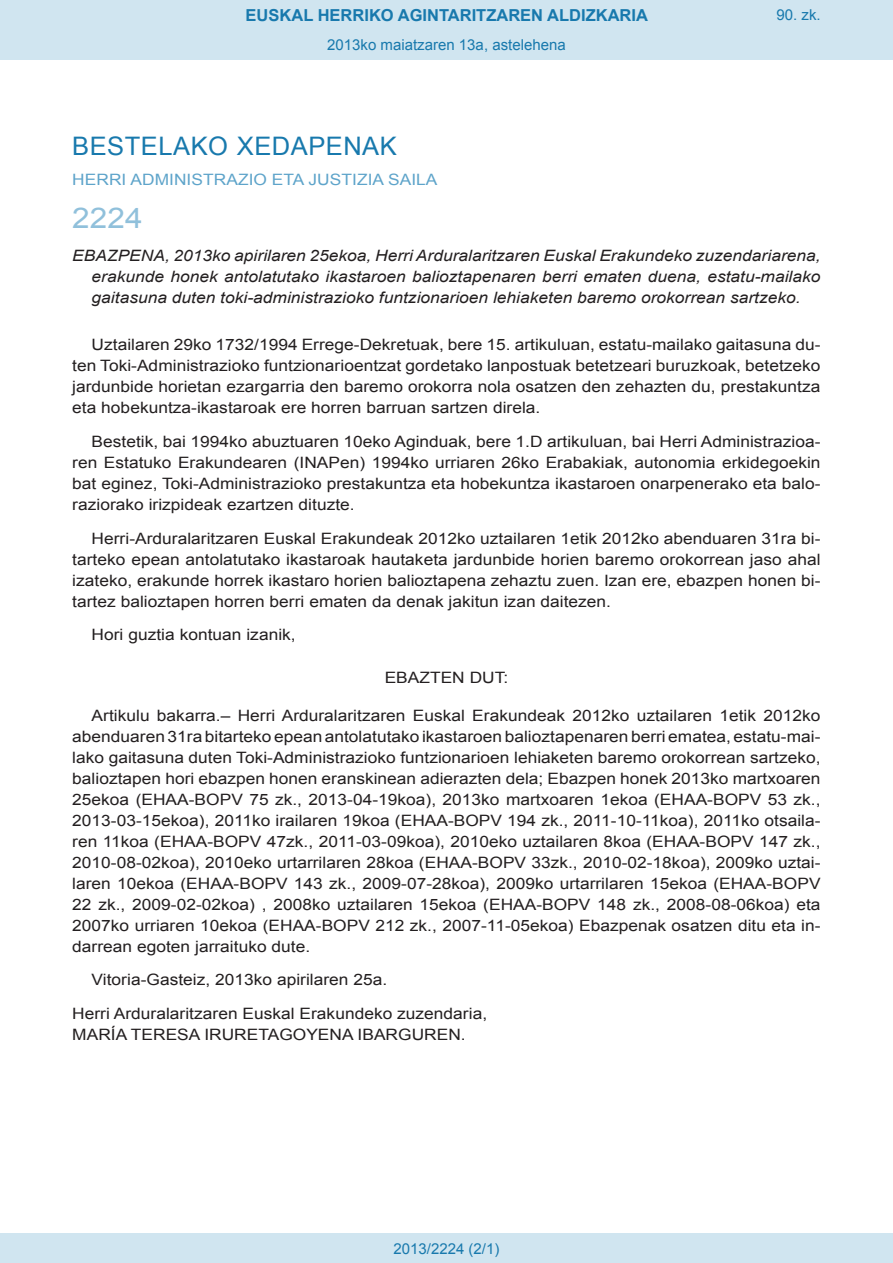
<style>
.page{position:relative;width:893px;height:1263px;background:#fff}
.page>*{position:absolute;margin:0;border:0;box-sizing:border-box;transform-origin:0 0}
.BOPVOrden{font:28.5px "Arial";color:#90c0db;scale:1.11 1}
.BOPVSeccion{font:25.5px "Arial";letter-spacing:.02em;color:#1879ad}
.t1{font:700 16.5px "Arial";color:#1879ad}
.BOPVDetalle{font:15.6px/21px "Arial";color:#231f20;text-align:justify;scale:1.11 1}
.BOPVTitulo{font:italic 15.6px/21px "Arial";color:#231f20;text-align:justify;scale:1.11 1}
.BOPVFirmaPuesto{font:15.6px "Arial";color:#231f20;scale:1.11 1}
.BOPVFirmaLugFec{font:15.6px "Arial";color:#231f20;scale:1.11 1}
.BOPVOrganismo{font:15.6px "Arial";letter-spacing:.005em;color:#5ea4ca;scale:1.11 1}
.BOPVFirmaNombre{font:15.6px "Arial";color:#231f20;scale:1.11 1}
.BOPVClave{font:15.6px "Arial";color:#231f20;scale:1.11 1}
.Paginacion_Centro{font:15px "Arial";color:#1879ad}
</style>
<div class="page">
<div style="left:0;top:0;width:893px;height:60px;background:#d0e5f0"></div>
<div style="left:0;top:1233px;width:893px;height:30px;background:#d0e5f0"></div>
<p class="t1" style="left:246px;top:4px;width:404px">EUSKAL HERRIKO AGINTARITZAREN ALDIZKARIA</p>
<p class="Paginacion_Centro" style="left:327px;top:35px;width:240px">2013ko maiatzaren 13a, astelehena</p>
<p class="Paginacion_Centro" style="left:776px;top:5px;width:46px">90. zk.</p>
<p class="BOPVSeccion" style="left:72px;top:129px;width:326px">BESTELAKO XEDAPENAK</p>
<p class="BOPVOrganismo" style="left:72px;top:169px;width:331px">HERRI ADMINISTRAZIO ETA JUSTIZIA SAILA</p>
<p class="BOPVOrden" style="left:72px;top:199px;width:65px">2224</p>
<p class="BOPVTitulo" style="left:92px;top:246px;width:658px;text-indent:-19px">EBAZPENA, 2013ko apirilaren 25ekoa, Herri Arduralaritzaren Euskal Erakundeko zuzendariarena, erakunde honek antolatutako ikastaroen balioztapenaren berri ematen duena, estatu-mailako gaitasuna duten toki-administrazioko funtzionarioen lehiaketen baremo orokorrean sartzeko.</p>
<p class="BOPVDetalle" style="left:72px;top:334px;width:676px;text-indent:19px">Uztailaren 29ko 1732/1994 Errege-Dekretuak, bere 15. artikuluan, estatu-mailako gaitasuna du&shy;ten Toki-Administrazioko funtzionarioentzat gordetako lanpostuak betetzeari buruzkoak, betetzeko jardunbide horietan ezargarria den baremo orokorra nola osatzen den zehazten du, prestakuntza eta hobekuntza-ikastaroak ere horren barruan sartzen direla.</p>
<p class="BOPVDetalle" style="left:72px;top:431px;width:676px;text-indent:19px">Bestetik, bai 1994ko abuztuaren 10eko Aginduak, bere 1.D artikuluan, bai Herri Administrazioa&shy;ren Estatuko Erakundearen (INAPen) 1994ko urriaren 26ko Erabakiak, autonomia erkidegoekin bat eginez, Toki-Administrazioko prestakuntza eta hobekuntza ikastaroen onarpenerako eta balo&shy;raziorako irizpideak ezartzen dituzte.</p>
<p class="BOPVDetalle" style="left:72px;top:528px;width:676px;text-indent:19px">Herri-Arduralaritzaren Euskal Erakundeak 2012ko uztailaren 1etik 2012ko abenduaren 31ra bi&shy;tarteko epean antolatutako ikastaroak hautaketa jardunbide horien baremo orokorrean jaso ahal izateko, erakunde horrek ikastaro horien balioztapena zehaztu zuen. Izan ere, ebazpen honen bi&shy;tartez balioztapen horren berri ematen da denak jakitun izan daitezen.</p>
<p class="BOPVDetalle" style="left:92px;top:624px;width:185px">Hori guztia kontuan izanik,</p>
<p class="BOPVClave" style="left:385px;top:667px;width:113px">EBAZTEN DUT:</p>
<p class="BOPVDetalle" style="left:72px;top:705px;width:676px;text-indent:19px">Artikulu bakarra.– Herri Arduralaritzaren Euskal Erakundeak 2012ko uztailaren 1etik 2012ko abenduaren 31ra bitarteko epean antolatutako ikastaroen balioztapenaren berri ematea, estatu-mai&shy;lako gaitasuna duten Toki-Administrazioko funtzionarioen lehiaketen baremo orokorrean sartzeko, balioztapen hori ebazpen honen eranskinean adierazten dela; Ebazpen honek 2013ko martxoaren 25ekoa (EHAA-BOPV 75 zk., 2013-04-19koa), 2013ko martxoaren 1ekoa (EHAA-BOPV 53 zk., 2013-03-15ekoa), 2011ko irailaren 19koa (EHAA-BOPV 194 zk., 2011-10-11koa), 2011ko otsaila&shy;ren 11koa (EHAA-BOPV 47zk., 2011-03-09koa), 2010eko uztailaren 8koa (EHAA-BOPV 147 zk., 2010-08-02koa), 2010eko urtarrilaren 28koa (EHAA-BOPV 33zk., 2010-02-18koa), 2009ko uztai&shy;laren 10ekoa (EHAA-BOPV 143 zk., 2009-07-28koa), 2009ko urtarrilaren 15ekoa (EHAA-BOPV 22 zk., 2009-02-02koa) , 2008ko uztailaren 15ekoa (EHAA-BOPV 148 zk., 2008-08-06koa) eta 2007ko urriaren 10ekoa (EHAA-BOPV 212 zk., 2007-11-05ekoa) Ebazpenak osatzen ditu eta in&shy;darrean egoten jarraituko dute.</p>
<p class="BOPVFirmaLugFec" style="left:92px;top:970px;width:268px">Vitoria-Gasteiz, 2013ko apirilaren 25a.</p>
<p class="BOPVFirmaPuesto" style="left:72px;top:1003px;width:375px">Herri Arduralaritzaren Euskal Erakundeko zuzendaria,</p>
<p class="BOPVFirmaNombre" style="left:72px;top:1024px;width:356px">MARÍA TERESA IRURETAGOYENA IBARGUREN.</p>
<p class="Paginacion_Centro" style="left:393px;top:1238px;width:107px">2013/2224 (2/1)</p>
</div>
